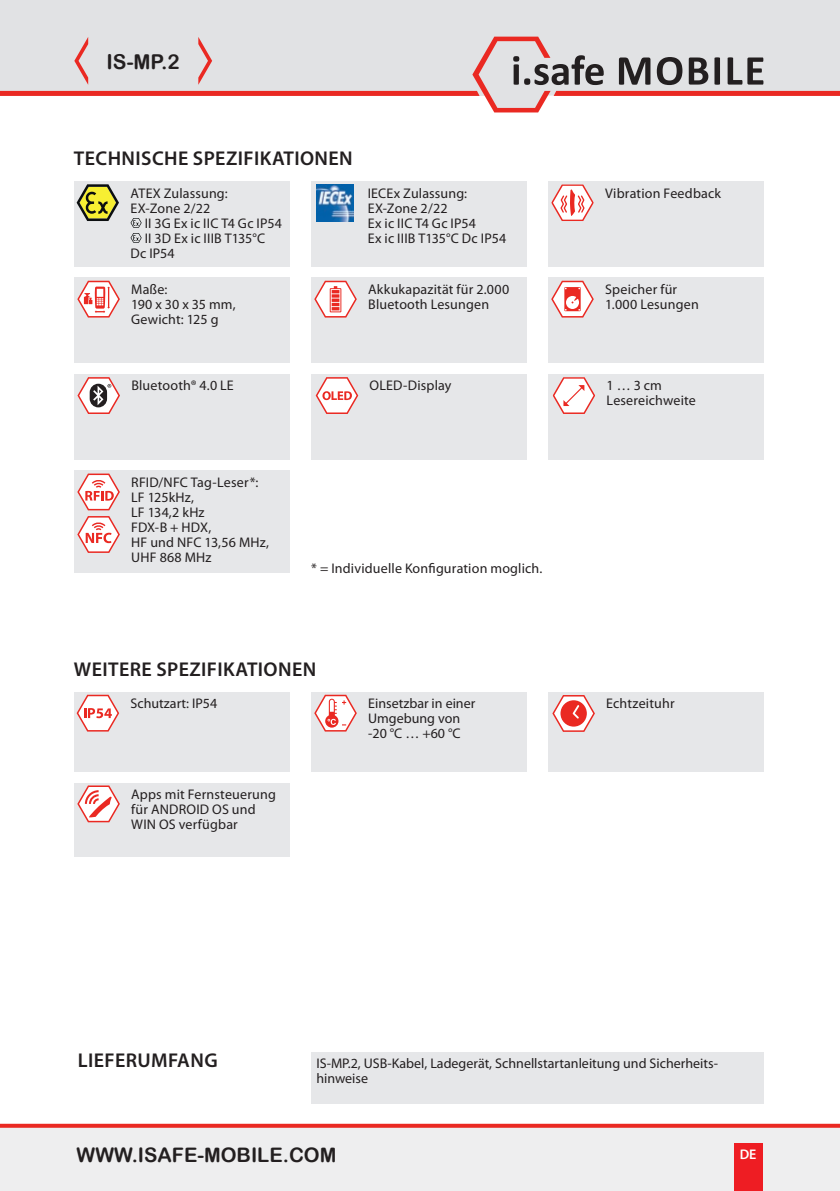
<style>
.page{position:relative;width:840px;height:1191px;background:#fff}
.page>*{position:absolute;margin:0;border:0;box-sizing:border-box;transform-origin:0 0}
.t1{font:20.6px "Arial Rounded MT Bold";color:#231f20}
.t2{font:600 20px "Myriad Pro";letter-spacing:.02em;color:#231f20}
.t3{font:20px "Arial Rounded MT Bold";color:#231f20}
.t4{font:14px/15px "Myriad Pro";letter-spacing:.01em;color:#231f20}
.t5{font:600 14px "Myriad Pro";color:#fff}
</style>
<div class="page">
<div style="left:0;top:1125px;width:839px;height:66px;background:#eeeeef"></div>
<div style="left:74px;top:181px;width:215px;height:85px;background:#e6e7e9"></div>
<div style="left:310px;top:181px;width:216px;height:85px;background:#e6e7e9"></div>
<div style="left:547px;top:692px;width:216px;height:79px;background:#e6e7e9"></div>
<div style="left:310px;top:278px;width:216px;height:85px;background:#e6e7e9"></div>
<div style="left:547px;top:278px;width:216px;height:85px;background:#e6e7e9"></div>
<div style="left:74px;top:471px;width:215px;height:102px;background:#e6e7e9"></div>
<div style="left:74px;top:374px;width:215px;height:85px;background:#e6e7e9"></div>
<div style="left:310px;top:374px;width:216px;height:85px;background:#e6e7e9"></div>
<div style="left:547px;top:374px;width:216px;height:85px;background:#e6e7e9"></div>
<div style="left:74px;top:692px;width:215px;height:79px;background:#e6e7e9"></div>
<div style="left:310px;top:692px;width:216px;height:79px;background:#e6e7e9"></div>
<div style="left:74px;top:782px;width:215px;height:74px;background:#e6e7e9"></div>
<div style="left:74px;top:278px;width:215px;height:85px;background:#e6e7e9"></div>
<div style="left:547px;top:181px;width:216px;height:85px;background:#e6e7e9"></div>
<div style="left:0;top:0;width:839px;height:37px;background:#e1e2e4"></div>
<svg style="left:0;top:1123px;width:839px;height:4px;background:#ee524c"></svg>
<div style="left:733px;top:1143px;width:29px;height:48px;background:#ee1d23"></div>
<div style="left:310px;top:1052px;width:453px;height:51px;background:#e6e7e9"></div>
<svg style="left:0;top:37px;width:839px;height:75px"></svg>
<img style="left:316px;top:184px;width:37px;height:37px">
<svg style="left:77px;top:184px;width:42px;height:37px"></svg>
<svg style="left:314px;top:694px;width:42px;height:37px"></svg>
<svg style="left:77px;top:377px;width:43px;height:37px"></svg>
<svg style="left:77px;top:785px;width:43px;height:37px"></svg>
<svg style="left:552px;top:695px;width:42px;height:37px"></svg>
<svg style="left:551px;top:281px;width:42px;height:36px"></svg>
<svg style="left:77px;top:516px;width:43px;height:37px"></svg>
<svg style="left:77px;top:473px;width:43px;height:37px"></svg>
<svg style="left:77px;top:281px;width:43px;height:36px"></svg>
<svg style="left:314px;top:281px;width:42px;height:36px"></svg>
<svg style="left:552px;top:377px;width:43px;height:37px"></svg>
<svg style="left:315px;top:377px;width:43px;height:37px"></svg>
<svg style="left:551px;top:184px;width:42px;height:37px"></svg>
<svg style="left:77px;top:694px;width:42px;height:37px"></svg>
<svg style="left:130px;top:218px;width:12px;height:25px"></svg>
<h1 class="t1" style="left:106px;top:49px;width:75px">IS-MP.2</h1>
<h2 class="t2" style="left:74px;top:146px;width:280px">TECHNISCHE SPEZIFIKATIONEN</h2>
<p class="t4" style="left:130px;top:185px;width:99px">ATEX Zulassung:<br>EX-Zone 2/22</p>
<p class="t4" style="left:145px;top:215px;width:139px">II 3G Ex ic IIC T4 Gc IP54</p>
<p class="t4" style="left:145px;top:230px;width:122px">II 3D Ex ic IIIB T135°C</p>
<p class="t4" style="left:130px;top:245px;width:46px">Dc IP54</p>
<p class="t4" style="left:131px;top:282px;width:106px">Maße:<br>190 x 30 x 35 mm,<br>Gewicht: 125 g</p>
<p class="t4" style="left:367px;top:185px;width:140px">IECEx Zulassung:<br>EX-Zone 2/22<br>Ex ic IIC T4 Gc IP54<br>Ex ic IIIB T135°C Dc IP54</p>
<p class="t4" style="left:604px;top:185px;width:117px">Vibration Feedback</p>
<p class="t4" style="left:368px;top:281px;width:142px">Akkukapazität für 2.000<br>Bluetooth Lesungen</p>
<p class="t4" style="left:605px;top:281px;width:95px">Speicher für<br>1.000 Lesungen</p>
<p class="t4" style="left:131px;top:378px;width:104px">Bluetooth® 4.0 LE</p>
<p class="t4" style="left:369px;top:378px;width:83px">OLED-Display</p>
<p class="t4" style="left:606px;top:378px;width:91px">1 … 3 cm<br>Lesereichweite</p>
<p class="t4" style="left:131px;top:474px;width:139px">RFID/NFC Tag-Leser*:<br>LF 125kHz,<br>LF 134,2 kHz<br>FDX-B + HDX,<br>HF und NFC 13,56 MHz,<br>UHF 868 MHz</p>
<p class="t4" style="left:311px;top:560px;width:232px">* = Individuelle Konfiguration moglich.</p>
<h2 class="t2" style="left:74px;top:656px;width:244px">WEITERE SPEZIFIKATIONEN</h2>
<p class="t4" style="left:130px;top:695px;width:88px">Schutzart: IP54</p>
<p class="t4" style="left:368px;top:695px;width:109px">Einsetzbar in einer<br>Umgebung von -20 °C … +60 °C</p>
<p class="t4" style="left:131px;top:786px;width:146px">Apps mit Fernsteuerung für ANDROID OS und<br>WIN OS verfügbar</p>
<p class="t4" style="left:606px;top:695px;width:70px">Echtzeituhr</p>
<h2 class="t2" style="left:78px;top:1047px;width:141px">LIEFERUMFANG</h2>
<p class="t4" style="left:316px;top:1055px;width:403px">IS-MP.2, USB-Kabel, Ladegerät, Schnellstartanleitung und Sicherheits&shy;hinweise</p>
<h2 class="t3" style="left:77px;top:1142px;width:261px">WWW.ISAFE-MOBILE.COM</h2>
<p class="t5" style="left:739px;top:1145px;width:18px">DE</p>
</div>
